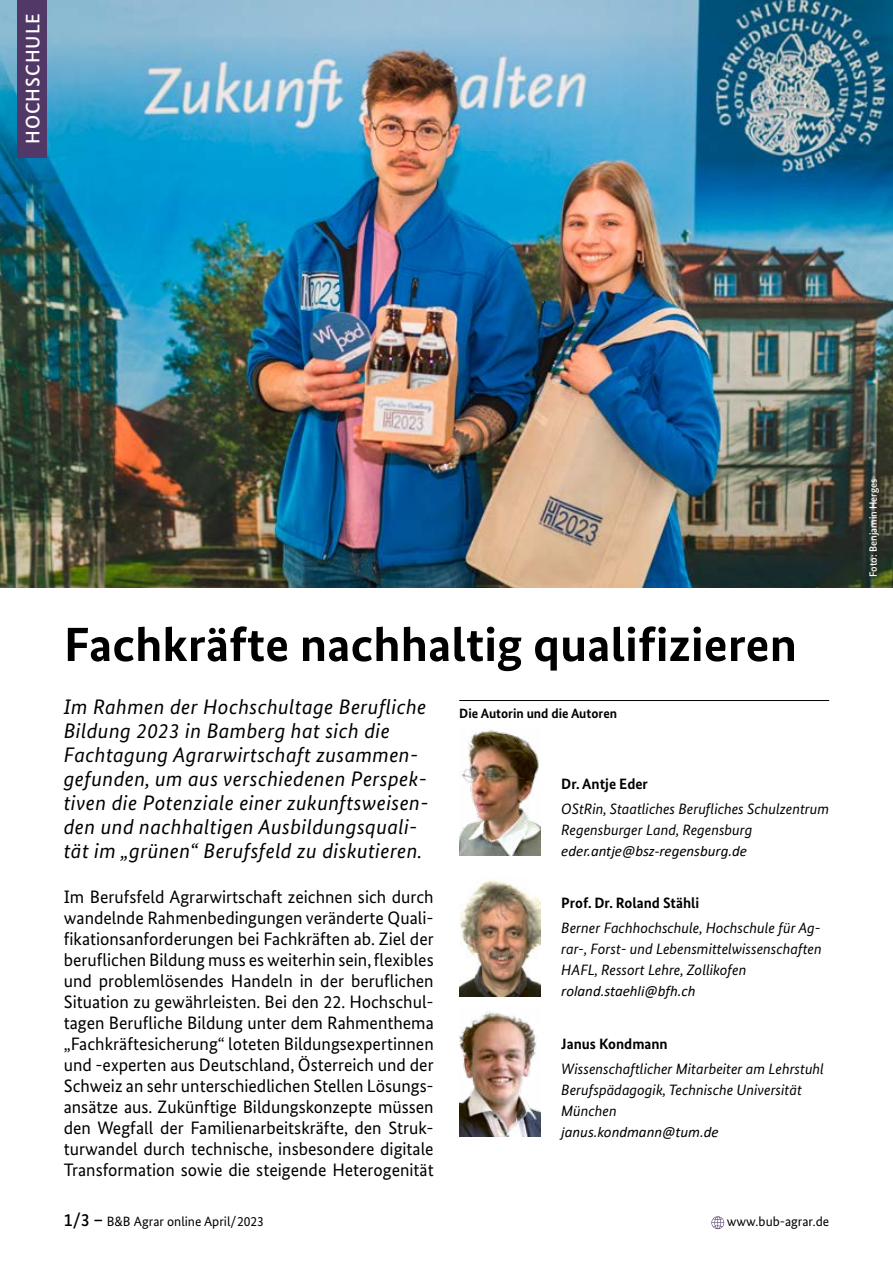
<style>
.page{position:relative;width:893px;height:1263px;background:#fff}
.page>*{position:absolute;margin:0;border:0;box-sizing:border-box;transform-origin:0 0}
.t1{font:700 48px "Bundes Sans";color:#000;scale:1.05 1}
.t2{font:italic 21px/24px "Bundes Sans";letter-spacing:.02em;color:#000}
.t3{font:500 19.5px "Bundes Sans";letter-spacing:.05em;color:#fff}
.t4{font:18px/21px "Bundes Sans";color:#000;text-align:justify}
.t5{font:italic 15px/21px "Bundes Sans";color:#000}
.t6{font:italic 15px "Calibri";color:#000}
.t7{font:700 15px "Bundes Sans";color:#000}
.t8{font:13.5px "Bundes Sans";color:#000}
.t9{font:700 13.5px "Bundes Sans";color:#000}
.t10{font:500 10.5px "Bundes Sans";color:#fff}
.s1{font-weight:500;font-size:18px}
</style>
<div class="page">
<img style="left:0;top:0;width:893px;height:588px">
<div style="left:17px;top:0;width:30px;height:157px;background:#523867"></div>
<hr style="left:459px;top:700px;width:370px;height:1px;background:#000">
<img style="left:459px;top:730px;width:81px;height:126px">
<img style="left:459px;top:878px;width:81px;height:118px">
<img style="left:459px;top:1011px;width:81px;height:125px">
<svg style="left:711px;top:1216px;width:13px;height:13px"></svg>
<p class="t3" style="left:21px;top:144px;width:133px;rotate:-90deg">HOCHSCHULE</p>
<h1 class="t1" style="left:64px;top:615px;width:700px">Fachkräfte nachhaltig qualifizieren</h1>
<p class="t9" style="left:459px;top:705px;width:159px">Die Autorin und die Autoren</p>
<p class="t2" style="left:64px;top:694px;width:366px">Im Rahmen der Hochschultage Berufliche Bildung 2023 in Bamberg hat sich die Fachtagung Agrarwirtschaft zusammen&shy;gefunden, um aus verschiedenen Perspek&shy;tiven die Potenziale einer zukunftsweisen&shy;den und nachhaltigen Ausbildungsquali&shy;tät im „grünen“ Berufsfeld zu diskutieren.</p>
<p class="t4" style="left:64px;top:886px;width:371px">Im Berufsfeld Agrarwirtschaft zeichnen sich durch wandelnde Rahmenbedingungen veränderte Quali&shy;fikationsanforderungen bei Fachkräften ab. Ziel der beruflichen Bildung muss es weiterhin sein, flexibles und problemlösendes Handeln in der beruflichen Situation zu gewährleisten. Bei den 22. Hochschul&shy;tagen Berufliche Bildung unter dem Rahmenthema „Fachkräftesicherung“ loteten Bildungsexpertinnen und -experten aus Deutschland, Österreich und der Schweiz an sehr unterschiedlichen Stellen Lösungs&shy;ansätze aus. Zukünftige Bildungskonzepte müssen den Wegfall der Familienarbeitskräfte, den Struk&shy;turwandel durch technische, insbesondere digitale Transformation sowie die steigende Heterogenität</p>
<p class="t8" style="left:64px;top:1213px;width:202px"><span class="s1">1/3 –</span> B&amp;B Agrar online April/2023</p>
<p class="t8" style="left:727px;top:1213px;width:104px">www.bub-agrar.de</p>
<p class="t7" style="left:561px;top:774px;width:88px">Dr. Antje Eder</p>
<p class="t5" style="left:561px;top:798px;width:269px">OStRin, Staatliches Berufliches Schulzentrum<br>Regensburger Land, Regensburg</p>
<p class="t6" style="left:561px;top:840px;width:187px">eder.antje@bsz-regensburg.de</p>
<p class="t7" style="left:561px;top:894px;width:139px">Prof. Dr. Roland Stähli</p>
<p class="t5" style="left:561px;top:917px;width:262px;text-align:justify">Berner Fachhochschule, Hochschule für Ag&shy;rar-, Forst- und Lebensmittelwissenschaften HAFL, Ressort Lehre, Zollikofen</p>
<p class="t6" style="left:561px;top:981px;width:136px">roland.staehli@bfh.ch</p>
<p class="t7" style="left:561px;top:1034px;width:108px">Janus Kondmann</p>
<p class="t5" style="left:561px;top:1058px;width:264px">Wissenschaftlicher Mitarbeiter am Lehrstuhl<br>Berufspädagogik, Technische Universität<br>München</p>
<p class="t6" style="left:561px;top:1121px;width:159px">janus.kondmann@tum.de</p>
<p class="t10" style="left:867px;top:577px;width:100px;rotate:-90deg">Foto: Benjamin Herges</p>
</div>
